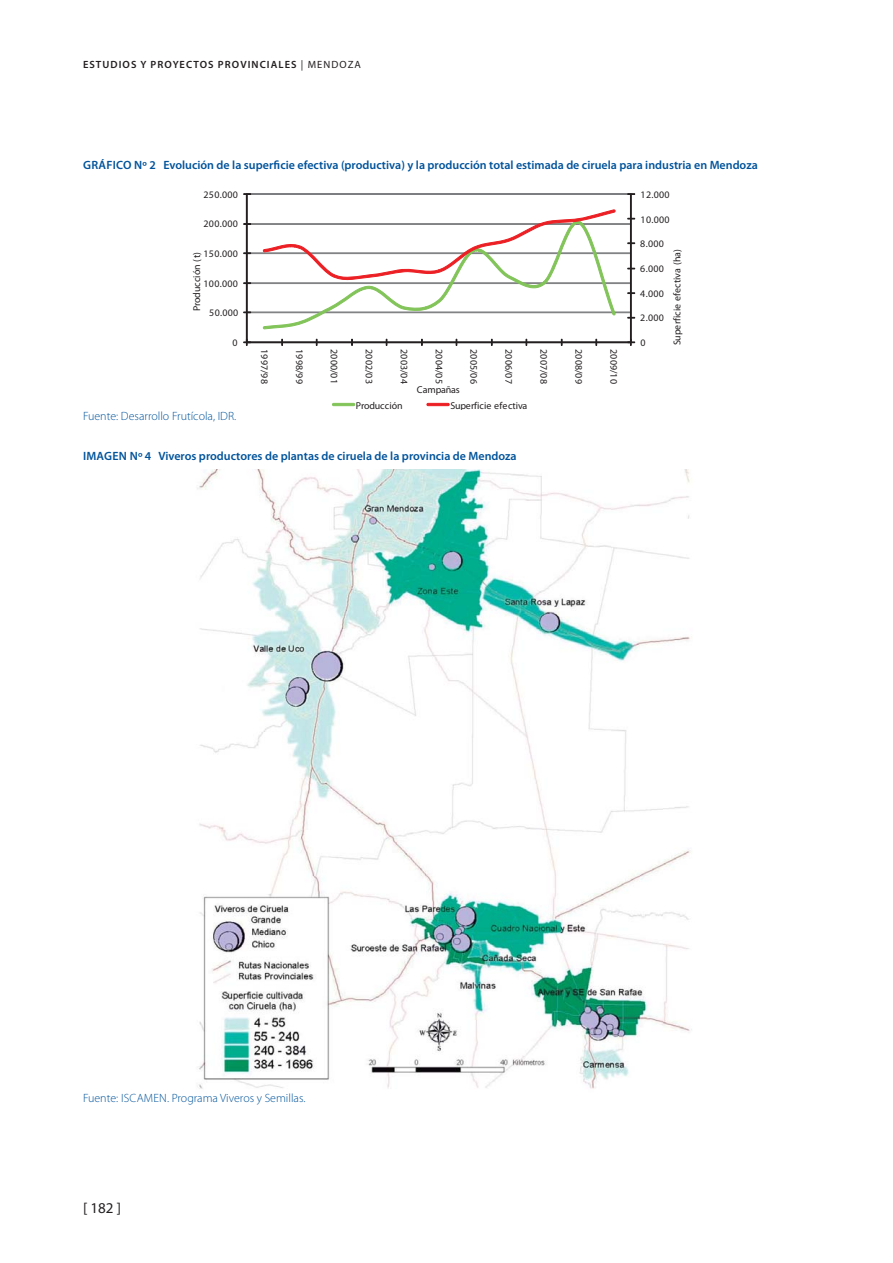
<style>
.page{position:relative;width:893px;height:1263px;background:#fff}
.page>*{position:absolute;margin:0;border:0;box-sizing:border-box;transform-origin:0 0}
.t1{font:15px "Myriad Pro";color:#231f20}
.t2{font:600 12px "Myriad Pro";color:#00539b}
.t3{font:300 12px "Myriad Pro";color:#00539b}
.t4{font:600 10.5px "Myriad Pro";letter-spacing:.1em;color:#231f20}
.t5{font:10.05px "Myriad Pro";letter-spacing:.025em;color:#231f20}
.t6{font:10.05px "Myriad Pro";letter-spacing:-.005em;color:#231f20}
.t7{font:10.05px "Myriad Pro";letter-spacing:-.01em;color:#231f20}
.t8{font:10.05px "Myriad Pro";letter-spacing:-.02em;color:#231f20}
.s1{font-weight:400}
</style>
<div class="page">
<img style="left:197px;top:469px;width:495px;height:620px">
<svg style="left:245px;top:193px;width:388px;height:151px"></svg>
<div style="left:630px;top:194px;width:2px;height:149px;border:1px solid #231f20"></div>
<svg style="left:627px;top:317px;width:8px;height:2px"></svg>
<svg style="left:627px;top:292px;width:8px;height:2px"></svg>
<svg style="left:627px;top:242px;width:8px;height:2px"></svg>
<svg style="left:627px;top:193px;width:8px;height:2px"></svg>
<div style="left:246px;top:194px;width:2px;height:149px;border:1px solid #231f20"></div>
<svg style="left:243px;top:282px;width:8px;height:2px"></svg>
<svg style="left:243px;top:252px;width:8px;height:2px"></svg>
<svg style="left:243px;top:223px;width:8px;height:2px"></svg>
<svg style="left:243px;top:193px;width:8px;height:2px"></svg>
<div style="left:246px;top:342px;width:385px;height:1px;border:1px solid #231f20"></div>
<svg style="left:243px;top:339px;width:8px;height:7px"></svg>
<svg style="left:281px;top:339px;width:2px;height:7px"></svg>
<svg style="left:351px;top:339px;width:2px;height:7px"></svg>
<svg style="left:421px;top:339px;width:2px;height:7px"></svg>
<svg style="left:491px;top:339px;width:2px;height:7px"></svg>
<svg style="left:595px;top:339px;width:2px;height:7px"></svg>
<svg style="left:627px;top:339px;width:8px;height:7px"></svg>
<svg style="left:263px;top:193px;width:352px;height:137px"></svg>
<svg style="left:262px;top:209px;width:354px;height:120px"></svg>
<div style="left:332px;top:403px;width:23px;height:3px;border:1px solid #82c459"></div>
<div style="left:426px;top:403px;width:24px;height:3px;border:1px solid #ec1f24"></div>
<p class="t4" style="left:83px;top:61px;width:279px">ESTUDIOS Y PROYECTOS PROVINCIALES <span class="s1">| MENDOZA</span></p>
<p class="t2" style="left:83px;top:161px;width:676px">GRÁFICO Nº 2 Evolución de la superficie efectiva (productiva) y la producción total estimada de ciruela para industria en Mendoza</p>
<p class="t5" style="left:204px;top:191px;width:36px">250.000</p>
<p class="t5" style="left:204px;top:220px;width:36px">200.000</p>
<p class="t5" style="left:204px;top:250px;width:36px">150.000</p>
<p class="t7" style="left:193px;top:311px;width:60px;rotate:-90deg">Producción (t)</p>
<p class="t5" style="left:204px;top:280px;width:36px">100.000</p>
<p class="t5" style="left:209px;top:309px;width:30px">50.000</p>
<p class="t5" style="left:232px;top:339px;width:7px">0</p>
<p class="t5" style="left:268px;top:349px;width:37px;rotate:90deg">1997/98</p>
<p class="t5" style="left:303px;top:349px;width:37px;rotate:90deg">1998/99</p>
<p class="t5" style="left:338px;top:349px;width:37px;rotate:90deg">2000/01</p>
<p class="t5" style="left:373px;top:349px;width:37px;rotate:90deg">2002/03</p>
<p class="t5" style="left:408px;top:349px;width:37px;rotate:90deg">2003/04</p>
<p class="t5" style="left:443px;top:349px;width:37px;rotate:90deg">2004/05</p>
<p class="t5" style="left:478px;top:349px;width:37px;rotate:90deg">2005/06</p>
<p class="t5" style="left:513px;top:349px;width:37px;rotate:90deg">2006/07</p>
<p class="t5" style="left:548px;top:349px;width:37px;rotate:90deg">2007/08</p>
<p class="t5" style="left:583px;top:349px;width:37px;rotate:90deg">2008/09</p>
<p class="t5" style="left:617px;top:349px;width:37px;rotate:90deg">2009/10</p>
<p class="t8" style="left:417px;top:386px;width:45px">Campañas</p>
<p class="t7" style="left:356px;top:401px;width:48px">Producción</p>
<p class="t6" style="left:450px;top:401px;width:78px">Superficie efectiva</p>
<p class="t3" style="left:83px;top:412px;width:155px">Fuente: Desarrollo Frutícola, IDR.</p>
<p class="t2" style="left:83px;top:452px;width:435px">IMAGEN Nº 4 Viveros productores de plantas de ciruela de la provincia de Mendoza</p>
<p class="t5" style="left:641px;top:191px;width:30px">12.000</p>
<p class="t5" style="left:641px;top:215px;width:30px">10.000</p>
<p class="t5" style="left:640px;top:240px;width:25px">8.000</p>
<p class="t5" style="left:640px;top:265px;width:25px">6.000</p>
<p class="t5" style="left:640px;top:289px;width:25px">4.000</p>
<p class="t5" style="left:640px;top:314px;width:25px">2.000</p>
<p class="t5" style="left:640px;top:339px;width:7px">0</p>
<p class="t6" style="left:673px;top:345px;width:97px;rotate:-90deg">Superficie efectiva (ha)</p>
<p class="t3" style="left:83px;top:1093px;width:224px">Fuente: ISCAMEN. Programa Viveros y Semillas.</p>
<p class="t1" style="left:83px;top:1202px;width:39px">[ 182 ]</p>
</div>
